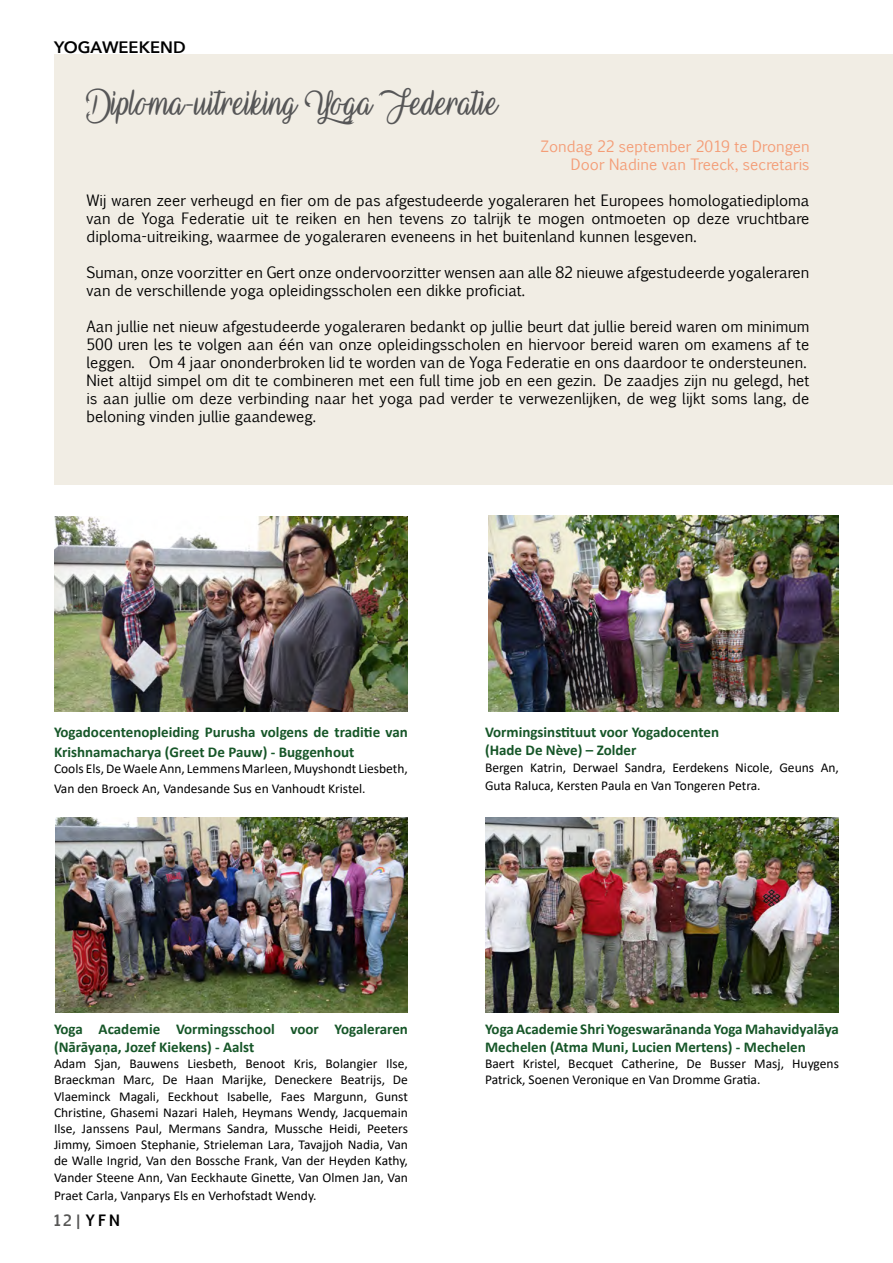
<style>
.page{position:relative;width:893px;height:1263px;background:#fff}
.page>*{position:absolute;margin:0;border:0;box-sizing:border-box;transform-origin:0 0}
.t1{font:36px "Vampire Calligraphy";color:#565657}
.t2{font:600 16.5px "Avenir Next";color:#000}
.t3{font:15px/18px "Euphemia UCAS";color:#000}
.t4{font:700 15px/18px "Calibri";color:#165628}
.t5{font:15px/18px "Euphemia UCAS";color:#f49d77;text-align:right}
.t6{font:700 15px "Euphemia UCAS";color:#575756}
.t7{font:13.5px/16.2px "Calibri";color:#000}
.s1{color:#000}
</style>
<div class="page">
<div style="left:54px;top:54px;width:839px;height:431px;background:#f1ede4"></div>
<img style="left:54px;top:516px;width:354px;height:195px">
<img style="left:488px;top:516px;width:351px;height:195px">
<img style="left:55px;top:817px;width:353px;height:196px">
<img style="left:485px;top:817px;width:354px;height:196px">
<p class="t2" style="left:54px;top:33px;width:133px">YOGAWEEKEND</p>
<h1 class="t1" style="left:87px;top:81px;width:413px">Diploma-uitreiking Yoga Federatie</h1>
<p class="t5" style="left:541px;top:137px;width:270px">Zondag 22 september 2019 te Drongen<br>Door Nadine van Treeck, secretaris</p>
<p class="t3" style="left:87px;top:191px;width:724px;text-align:justify">Wij waren zeer verheugd en fier om de pas afgestudeerde yogaleraren het Europees homologatiediploma van de Yoga Federatie uit te reiken en hen tevens zo talrijk te mogen ontmoeten op deze vruchtbare diploma-uitreiking, waarmee de yogaleraren eveneens in het buitenland kunnen lesgeven.</p>
<p class="t3" style="left:87px;top:263px;width:724px">Suman, onze voorzitter en Gert onze ondervoorzitter wensen aan alle 82 nieuwe afgestudeerde yogaleraren van de verschillende yoga opleidingsscholen een dikke proficiat.</p>
<p class="t3" style="left:87px;top:317px;width:724px">Aan jullie net nieuw afgestudeerde yogaleraren bedankt op jullie beurt dat jullie bereid waren om minimum 500 uren les te volgen aan één van onze opleidingsscholen en hiervoor bereid waren om examens af te leggen. Om 4 jaar ononderbroken lid te worden van de Yoga Federatie en ons daardoor te ondersteunen.<br>Niet altijd simpel om dit te combineren met een full time job en een gezin. De zaadjes zijn nu gelegd, het is aan jullie om deze verbinding naar het yoga pad verder te verwezenlijken, de weg lijkt soms lang, de beloning vinden jullie gaandeweg.</p>
<p class="t4" style="left:54px;top:722px;width:355px;line-height:19.8px">Yogadocentenopleiding Purusha volgens de traditie van<br>Krishnamacharya (Greet De Pauw) - Buggenhout</p>
<p class="t7" style="left:54px;top:759px;width:355px;line-height:19.8px">Cools Els, De Waele Ann, Lemmens Marleen, Muyshondt Liesbeth,<br>Van den Broeck An, Vandesande Sus en Vanhoudt Kristel.</p>
<p class="t4" style="left:485px;top:723px;width:236px">Vormingsinstituut voor Yogadocenten (Hade De Nève) – Zolder</p>
<p class="t7" style="left:485px;top:758px;width:355px;line-height:18px">Bergen Katrin, Derwael Sandra, Eerdekens Nicole, Geuns An,<br>Guta Raluca, Kersten Paula en Van Tongeren Petra.</p>
<p class="t4" style="left:54px;top:1020px;width:355px">Yoga Academie Vormingsschool voor Yogaleraren (Nārāyaṇa, Jozef Kiekens) - Aalst</p>
<p class="t7" style="left:54px;top:1055px;width:355px;text-align:justify">Adam Sjan, Bauwens Liesbeth, Benoot Kris, Bolangier Ilse, Braeckman Marc, De Haan Marijke, Deneckere Beatrijs, De Vlaeminck Magali, Eeckhout Isabelle, Faes Margunn, Gunst Christine, Ghasemi Nazari Haleh, Heymans Wendy, Jacquemain Ilse, Janssens Paul, Mermans Sandra, Mussche Heidi, Peeters Jimmy, Simoen Stephanie, Strieleman Lara, Tavajjoh Nadia, Van de Walle Ingrid, Van den Bossche Frank, Van der Heyden Kathy, Vander Steene Ann, Van Eeckhaute Ginette, Van Olmen Jan, Van</p>
<p class="t7" style="left:54px;top:1187px;width:264px">Praet Carla, Vanparys Els en Verhofstadt Wendy.</p>
<p class="t6" style="left:54px;top:1209px;width:68px">12|<span class="s1">YFN</span></p>
<p class="t4" style="left:485px;top:1020px;width:355px">Yoga Academie Shri Yogeswarānanda Yoga Mahavidyalāya<br>Mechelen (Atma Muni, Lucien Mertens) - Mechelen</p>
<p class="t7" style="left:485px;top:1055px;width:355px">Baert Kristel, Becquet Catherine, De Busser Masj, Huygens<br>Patrick, Soenen Veronique en Van Dromme Gratia.</p>
</div>
